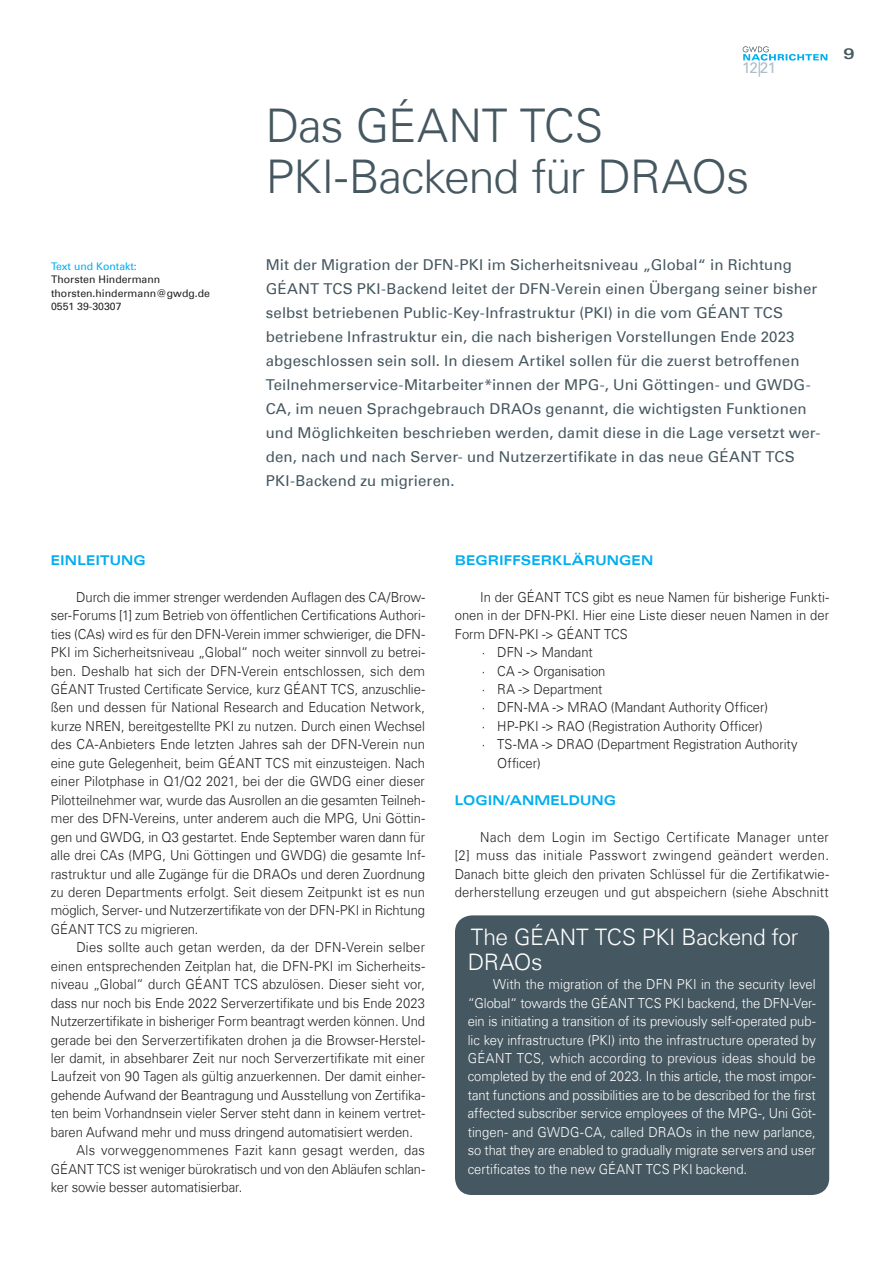
<style>
.page{position:relative;width:893px;height:1263px;background:#fff}
.page>*{position:absolute;margin:0;border:0;box-sizing:border-box;transform-origin:0 0}
.t1{font:300 46.5px/51px "Univers Com 45";letter-spacing:-.025em;color:#455760}
.t2{font:300 22.8px/24.9px "Univers Com 45";letter-spacing:-.015em;color:#fff}
.t3{font:15.3px "Univers Com 55 Roman";color:#adbec7}
.t4{font:15px/24px "Univers Com 55 Roman";letter-spacing:.01em;color:#455760}
.t5{font:15px "Univers Com 63 Bold Ext";color:#455760}
.t6{font:300 13.8px/18.5px "Univers Com 45";color:#231f20;text-align:justify;scale:.94 1}
.t7{font:300 13.8px/18.5px "Univers Com 45";letter-spacing:-.005em;color:#fff;text-align:justify;scale:.94 1}
.t8{font:300 13.8px "Univers Com 45";letter-spacing:.02em;color:#231f20;scale:.94 1}
.t9{font:13.5px "Univers Com 63 Bold Ext";letter-spacing:.01em;color:#00aeef;scale:.94 1}
.t10{font:10.5px/13.5px "Univers Com 55 Roman";color:#231f20}
.t11{font:10.5px "Univers Com 55 Roman";color:#00aeef}
</style>
<div class="page">
<svg style="left:743px;top:46px;width:84px;height:15px"></svg>
<div style="left:455px;top:915px;width:374px;height:280px;background:#455760;border-radius:17px"></div>
<p class="t3" style="left:742px;top:58px;width:36px">12|21</p>
<h1 class="t1" style="left:266px;top:100px;width:485px">Das GÉANT TCS<br>PKI-Backend für DRAOs</h1>
<p class="t5" style="left:844px;top:45px;width:13px">9</p>
<p class="t11" style="left:51px;top:259px;width:87px">Text und Kontakt:</p>
<p class="t10" style="left:51px;top:273px;width:161px">Thorsten Hindermann thorsten.hindermann@gwdg.de<br>0551 39-30307</p>
<p class="t4" style="left:266px;top:252px;width:556px">Mit der Migration der DFN-PKI im Sicherheitsniveau „Global“ in Richtung GÉANT TCS PKI-Backend leitet der DFN-Verein einen Übergang seiner bisher selbst betriebenen Public-Key-Infrastruktur (PKI) in die vom GÉANT TCS betriebene Infrastruktur ein, die nach bisherigen Vorstellungen Ende 2023 abgeschlossen sein soll. In diesem Artikel sollen für die zuerst betroffenen Teilnehmerservice-Mitarbeiter*innen der MPG-, Uni Göttingen- und GWDG-CA, im neuen Sprachgebrauch DRAOs genannt, die wichtigsten Funktionen und Möglichkeiten beschrieben werden, damit diese in die Lage versetzt wer&shy;den, nach und nach Server- und Nutzerzertifikate in das neue GÉANT TCS PKI-Backend zu migrieren.</p>
<p class="t9" style="left:51px;top:552px;width:10px">EIN</p>
<p class="t9" style="left:77px;top:552px;width:60px">LEITUNG</p>
<p class="t6" style="left:51px;top:588px;width:400px;text-indent:26px">Durch die immer strenger werdenden Auflagen des CA/Brow&shy;ser-Forums [1] zum Betrieb von öffentlichen Certifications Authori&shy;ties (CAs) wird es für den DFN-Verein immer schwieriger, die DFN-PKI im Sicherheitsniveau „Global“ noch weiter sinnvoll zu betrei&shy;ben. Deshalb hat sich der DFN-Verein entschlossen, sich dem GÉANT Trusted Certificate Service, kurz GÉANT TCS, anzuschlie&shy;ßen und dessen für National Research and Education Network, kurze NREN, bereitgestellte PKI zu nutzen. Durch einen Wechsel des CA-Anbieters Ende letzten Jahres sah der DFN-Verein nun eine gute Gelegenheit, beim GÉANT TCS mit einzusteigen. Nach einer Pilotphase in Q1/Q2 2021, bei der die GWDG einer dieser Pilotteilnehmer war, wurde das Ausrollen an die gesamten Teilneh&shy;mer des DFN-Vereins, unter anderem auch die MPG, Uni Göttin&shy;gen und GWDG, in Q3 gestartet. Ende September waren dann für alle drei CAs (MPG, Uni Göttingen und GWDG) die gesamte Inf&shy;rastruktur und alle Zugänge für die DRAOs und deren Zuordnung zu deren Departments erfolgt. Seit diesem Zeitpunkt ist es nun möglich, Server- und Nutzerzertifikate von der DFN-PKI in Richtung GÉANT TCS zu migrieren.</p>
<p class="t6" style="left:76px;top:938px;width:372px">Dies sollte auch getan werden, da der DFN-Verein selber</p>
<p class="t6" style="left:51px;top:957px;width:400px">einen entsprechenden Zeitplan hat, die DFN-PKI im Sicherheits-</p>
<p class="t6" style="left:51px;top:975px;width:400px">niveau „Global“ durch GÉANT TCS abzulösen. Dieser sieht vor,</p>
<p class="t6" style="left:51px;top:993px;width:400px">dass nur noch bis Ende 2022 Serverzertifikate und bis Ende 2023</p>
<p class="t6" style="left:51px;top:1012px;width:400px">Nutzerzertifikate in bisheriger Form beantragt werden können. Und</p>
<p class="t6" style="left:51px;top:1030px;width:400px">gerade bei den Serverzertifikaten drohen ja die Browser-Herstel-</p>
<p class="t6" style="left:51px;top:1049px;width:400px">ler damit, in absehbarer Zeit nur noch Serverzertifikate mit einer</p>
<p class="t6" style="left:51px;top:1067px;width:400px">Laufzeit von 90 Tagen als gültig anzuerkennen. Der damit einher-</p>
<p class="t6" style="left:51px;top:1086px;width:400px">gehende Aufwand der Beantragung und Ausstellung von Zertifika-</p>
<p class="t6" style="left:51px;top:1104px;width:400px">ten beim Vorhandnsein vieler Server steht dann in keinem vertret-</p>
<p class="t6" style="left:51px;top:1123px;width:387px">baren Aufwand mehr und muss dringend automatisiert werden.</p>
<p class="t8" style="left:76px;top:1142px;width:372px">Als vorweggenommenes Fazit kann gesagt werden, das</p>
<p class="t6" style="left:51px;top:1159px;width:400px">GÉANT TCS ist weniger bürokratisch und von den Abläufen schlan-</p>
<p class="t6" style="left:51px;top:1178px;width:205px">ker sowie besser automatisierbar.</p>
<p class="t9" style="left:455px;top:552px;width:33px">BEGRI</p>
<p class="t9" style="left:504px;top:552px;width:157px">FFSERKLÄRUNG EN</p>
<p class="t6" style="left:480px;top:588px;width:372px">In der GÉANT TCS gibt es neue Namen für bisherige Funkti-</p>
<p class="t6" style="left:455px;top:606px;width:400px">onen in der DFN-PKI. Hier eine Liste dieser neuen Namen in der</p>
<p class="t6" style="left:455px;top:624px;width:186px">Form DFN-PKI -&gt; GÉANT TCS</p>
<p class="t6" style="left:482px;top:643px;width:119px">· DFN -&gt; Mandant</p>
<p class="t6" style="left:482px;top:661px;width:133px">· CA -&gt; Organisation</p>
<p class="t6" style="left:482px;top:680px;width:130px">· RA -&gt; Department</p>
<p class="t6" style="left:482px;top:698px;width:306px">· DFN-MA -&gt; MRAO (Mandant Authority Officer)</p>
<p class="t6" style="left:482px;top:717px;width:300px">· HP-PKI -&gt; RAO (Registration Authority Officer)</p>
<p class="t6" style="left:482px;top:735px;width:337px">· TS-MA -&gt; DRAO (Department Registration Authority</p>
<p class="t6" style="left:497px;top:754px;width:48px">Officer)</p>
<p class="t9" style="left:455px;top:792px;width:33px">LOGIN</p>
<p class="t9" style="left:505px;top:792px;width:106px">/ANM ELDUNG</p>
<p class="t6" style="left:455px;top:827px;width:400px;text-indent:26px">Nach dem Login im Sectigo Certificate Manager unter [2] muss das initiale Passwort zwingend geändert werden.<br>Danach bitte gleich den privaten Schlüssel für die Zertifikatwie&shy;derherstellung erzeugen und gut abspeichern (siehe Abschnitt</p>
<h2 class="t2" style="left:468px;top:924px;width:332px">The GÉANT TCS PKI Backend for<br>DRAOs</h2>
<p class="t7" style="left:468px;top:975px;width:372px;text-indent:26px">With the migration of the DFN PKI in the security level “Global“ towards the GÉANT TCS PKI backend, the DFN-Ver&shy;ein is initiating a transition of its previously self-operated pub&shy;lic key infrastructure (PKI) into the infrastructure operated by GÉANT TCS, which according to previous ideas should be completed by the end of 2023. In this article, the most impor&shy;tant functions and possibilities are to be described for the first affected subscriber service employees of the MPG-, Uni Göt&shy;tingen- and GWDG-CA, called DRAOs in the new parlance, so that they are enabled to gradually migrate servers and user certificates to the new GÉANT TCS PKI backend.</p>
</div>
